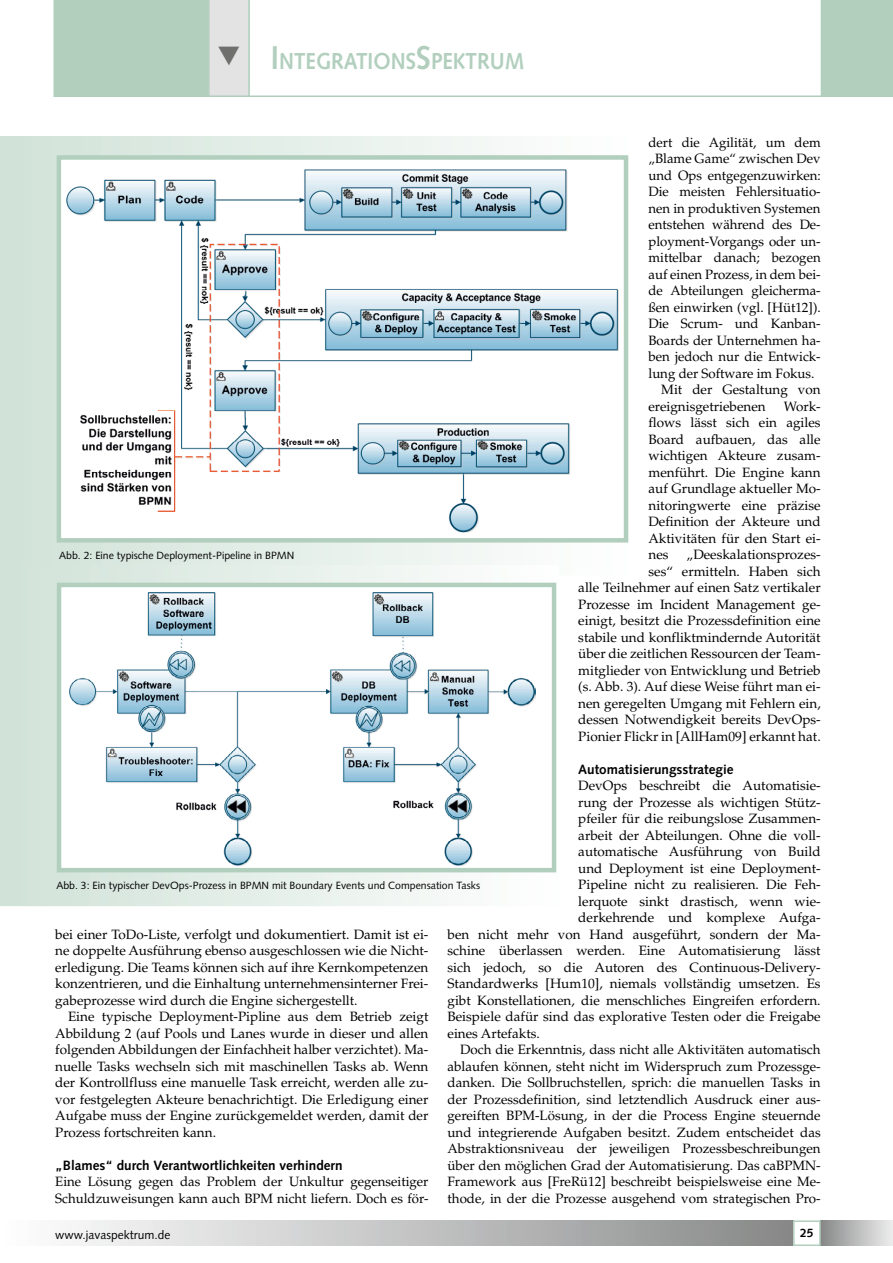
<style>
.page{position:relative;width:893px;height:1263px;background:#fff}
.page>*{position:absolute;margin:0;border:0;box-sizing:border-box;transform-origin:0 0}
.t1{font:700 23.1px "Syntax";color:#b2cfbe;scale:.9 1}
.t2{font:13.5px/16.5px "Palatino";color:#000;text-align:justify}
.t3{font:700 13.5px "Syntax";color:#000}
.t4{font:12px "Syntax";color:#000}
.t5{font:700 12px "Syntax";color:#000}
.t6{font:10.5px "Syntax";color:#000}
.s1{font-size:33px}
</style>
<div class="page">
<div style="left:0;top:1220px;width:793px;height:26px;background:linear-gradient(to right,#fff,#888a8a)"></div>
<svg style="left:0;top:1220px;width:1px;height:26px"></svg>
<div style="left:821px;top:1220px;width:72px;height:26px;background:linear-gradient(to right,#888989,#ededed)"></div>
<div style="left:793px;top:1220px;width:28px;height:26px;border:2px solid #b2cfbe"></div>
<svg style="left:250px;top:0;width:571px;height:97px"></svg>
<div style="left:821px;top:0;width:72px;height:97px;background:#b2cfbe"></div>
<div style="left:1px;top:137px;width:628px;height:438px;background:linear-gradient(to right,#d0e2d8,#fefffe)"></div>
<div style="left:59px;top:157px;width:567px;height:383px;background:#fff"></div>
<img style="left:66px;top:169px;width:553px;height:364px">
<div style="left:57px;top:155px;width:571px;height:387px;border:4px solid #b2cfbe"></div>
<svg style="left:3px;top:568px;width:553px;height:335px"></svg>
<div style="left:0;top:565px;width:559px;height:341px;border:2px solid #fff"></div>
<div style="left:59px;top:585px;width:495px;height:285px;background:#fff"></div>
<img style="left:70px;top:593px;width:466px;height:272px">
<div style="left:57px;top:583px;width:499px;height:289px;border:4px solid #b2cfbe"></div>
<svg style="left:54px;top:0;width:196px;height:97px;background:#bbd3c5"></svg>
<h1 class="t1" style="left:271px;top:48px;width:283px"><span class="s1">I</span>NTEGRATIONS<span class="s1">S</span>PEKTRUM</h1>
<p class="t2" style="left:648px;top:134px;width:174px">dert die Agilität, um dem</p>
<p class="t2" style="left:648px;top:150px;width:174px">„Blame Game“ zwischen Dev</p>
<p class="t2" style="left:648px;top:167px;width:174px">und Ops entgegenzuwirken:</p>
<p class="t2" style="left:648px;top:183px;width:174px">Die meisten Fehlersituatio-</p>
<p class="t2" style="left:648px;top:200px;width:174px">nen in produktiven Systemen</p>
<p class="t2" style="left:648px;top:216px;width:174px">entstehen während des De-</p>
<p class="t2" style="left:648px;top:233px;width:174px">ployment-Vorgangs oder un-</p>
<p class="t2" style="left:648px;top:249px;width:174px">mittelbar danach; bezogen</p>
<p class="t2" style="left:648px;top:266px;width:174px">auf einen Prozess, in dem bei-</p>
<p class="t2" style="left:648px;top:282px;width:174px">de Abteilungen gleicherma-</p>
<p class="t2" style="left:648px;top:299px;width:174px">ßen einwirken (vgl. [Hüt12]).</p>
<p class="t2" style="left:648px;top:315px;width:174px">Die Scrum- und Kanban-</p>
<p class="t2" style="left:648px;top:332px;width:174px">Boards der Unternehmen ha-</p>
<p class="t2" style="left:648px;top:348px;width:174px">ben jedoch nur die Entwick-</p>
<p class="t2" style="left:648px;top:365px;width:167px">lung der Software im Fokus.</p>
<p class="t2" style="left:661px;top:381px;width:161px">Mit der Gestaltung von</p>
<p class="t2" style="left:648px;top:398px;width:119px">ereignisgetriebenen</p>
<p class="t2" style="left:648px;top:398px;width:174px;text-indent:135px">Work&shy;flows lässt sich ein agiles Board aufbauen, das alle wichtigen Akteure zusam&shy;menführt. Die Engine kann auf Grundlage aktueller Mo&shy;nitoringwerte eine präzise Definition der Akteure und Aktivitäten für den Start ei&shy;nes</p>
<p class="t2" style="left:578px;top:546px;width:244px;text-align:right">„Deeskalationsprozes-<br>ses“ ermitteln. Haben sich<br>alle Teilnehmer auf einen Satz vertikaler Prozesse im Incident Management ge&shy;einigt, besitzt die Prozessdefinition eine stabile und konfliktmindernde Autorität über die zeitlichen Ressourcen der Team&shy;mitglieder von Entwicklung und Betrieb (s. Abb. 3). Auf diese Weise führt man ei&shy;nen geregelten Umgang mit Fehlern ein, dessen Notwendigkeit bereits DevOps-Pionier Flickr in [AllHam09] erkannt hat.</p>
<p class="t3" style="left:578px;top:761px;width:157px">Automatisierungsstrategie</p>
<p class="t2" style="left:578px;top:777px;width:244px">DevOps beschreibt die Automatisie-</p>
<p class="t2" style="left:578px;top:794px;width:244px">rung der Prozesse als wichtigen Stütz-</p>
<p class="t2" style="left:578px;top:810px;width:244px">pfeiler für die reibungslose Zusammen-</p>
<p class="t2" style="left:578px;top:827px;width:244px">arbeit der Abteilungen. Ohne die voll-</p>
<p class="t2" style="left:578px;top:843px;width:244px">automatische Ausführung von Build</p>
<p class="t2" style="left:578px;top:860px;width:244px">und Deployment ist eine Deployment-</p>
<p class="t2" style="left:578px;top:876px;width:244px">Pipeline nicht zu realisieren. Die Feh-</p>
<p class="t2" style="left:578px;top:893px;width:244px">lerquote sinkt drastisch, wenn wie-</p>
<p class="t2" style="left:578px;top:909px;width:244px">derkehrende und komplexe Aufga-</p>
<p class="t2" style="left:448px;top:926px;width:375px">ben nicht mehr von Hand ausgeführt, sondern der Ma-</p>
<p class="t2" style="left:448px;top:942px;width:375px">schine überlassen werden. Eine Automatisierung lässt</p>
<p class="t2" style="left:448px;top:959px;width:375px">sich jedoch, so die Autoren des Continuous-Delivery-</p>
<p class="t2" style="left:448px;top:975px;width:375px">Standardwerks [Hum10], niemals vollständig umsetzen. Es</p>
<p class="t2" style="left:448px;top:992px;width:375px">gibt Konstellationen, die menschliches Eingreifen erfordern.</p>
<p class="t2" style="left:448px;top:1008px;width:375px">Beispiele dafür sind das explorative Testen oder die Freigabe</p>
<p class="t2" style="left:448px;top:1025px;width:94px">eines Artefakts.</p>
<p class="t2" style="left:460px;top:1041px;width:362px">Doch die Erkenntnis, dass nicht alle Aktivitäten automatisch</p>
<p class="t2" style="left:448px;top:1058px;width:375px">ablaufen können, steht nicht im Widerspruch zum Prozessge-</p>
<p class="t2" style="left:448px;top:1074px;width:375px">danken. Die Sollbruchstellen, sprich: die manuellen Tasks in</p>
<p class="t2" style="left:448px;top:1091px;width:375px">der Prozessdefinition, sind letztendlich Ausdruck einer aus-</p>
<p class="t2" style="left:448px;top:1107px;width:375px">gereiften BPM-Lösung, in der die Process Engine steuernde</p>
<p class="t2" style="left:448px;top:1124px;width:375px">und integrierende Aufgaben besitzt. Zudem entscheidet das</p>
<p class="t2" style="left:448px;top:1140px;width:375px">Abstraktionsniveau der jeweiligen Prozessbeschreibungen</p>
<p class="t2" style="left:448px;top:1157px;width:375px">über den möglichen Grad der Automatisierung. Das caBPMN-</p>
<p class="t2" style="left:448px;top:1173px;width:375px">Framework aus [FreRü12] beschreibt beispielsweise eine Me-</p>
<p class="t2" style="left:448px;top:1190px;width:375px">thode, in der die Prozesse ausgehend vom strategischen Pro-</p>
<p class="t6" style="left:59px;top:549px;width:237px">Abb. 2: Eine typische Deployment-Pipeline in BPMN</p>
<p class="t6" style="left:56px;top:879px;width:425px">Abb. 3: Ein typischer DevOps-Prozess in BPMN mit Boundary Events und Compensation Tasks</p>
<p class="t2" style="left:55px;top:926px;width:375px">bei einer ToDo-Liste, verfolgt und dokumentiert. Damit ist ei&shy;ne doppelte Ausführung ebenso ausgeschlossen wie die Nicht&shy;erledigung. Die Teams können sich auf ihre Kernkompetenzen konzentrieren, und die Einhaltung unternehmensinterner Frei&shy;gabeprozesse wird durch die Engine sichergestellt.</p>
<p class="t2" style="left:55px;top:1008px;width:375px;text-indent:13px">Eine typische Deployment-Pipline aus dem Betrieb zeigt Abbildung 2 (auf Pools und Lanes wurde in dieser und allen folgenden Abbildungen der Einfachheit halber verzichtet). Ma&shy;nuelle Tasks wechseln sich mit maschinellen Tasks ab. Wenn der Kontrollfluss eine manuelle Task erreicht, werden alle zu&shy;vor festgelegten Akteure benachrichtigt. Die Erledigung einer Aufgabe muss der Engine zurückgemeldet werden, damit der Prozess fortschreiten kann.</p>
<p class="t3" style="left:55px;top:1157px;width:289px">„Blames“ durch Verantwortlichkeiten verhindern</p>
<p class="t2" style="left:55px;top:1173px;width:375px">Eine Lösung gegen das Problem der Unkultur gegenseitiger<br>Schuldzuweisungen kann auch BPM nicht liefern. Doch es för-</p>
<p class="t4" style="left:55px;top:1227px;width:117px">www.javaspektrum.de</p>
<p class="t5" style="left:800px;top:1226px;width:15px">25</p>
</div>
